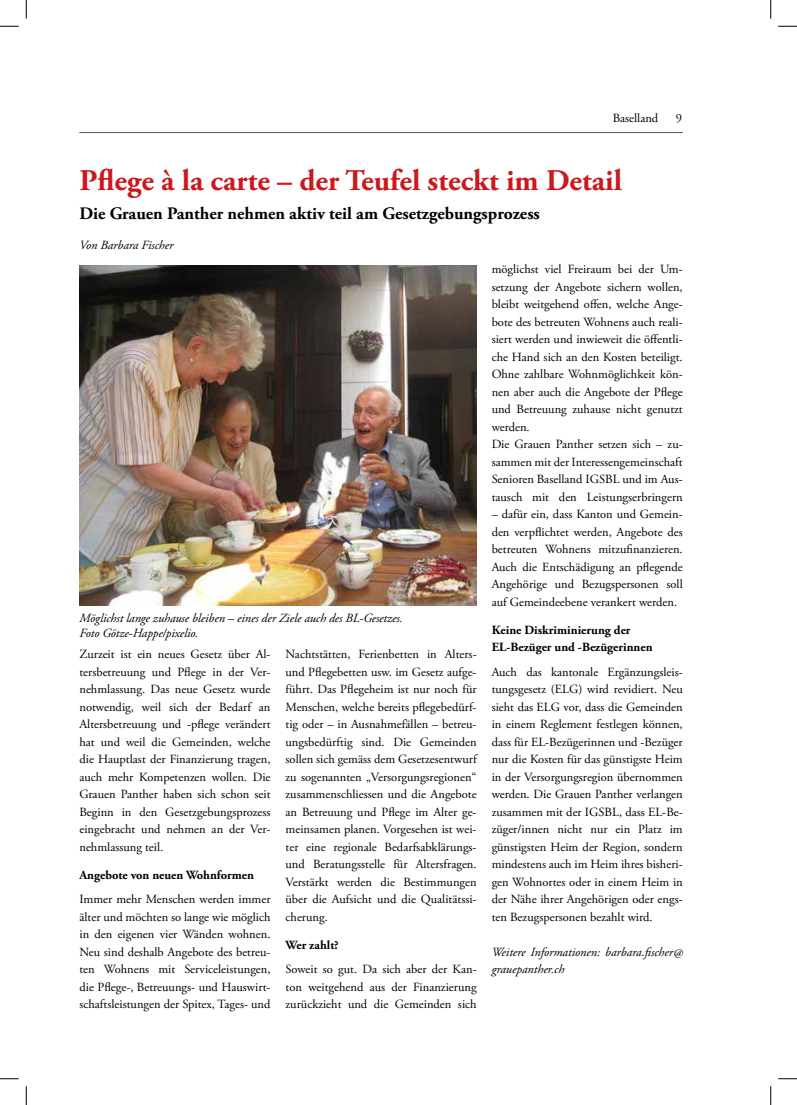
<style>
.page{position:relative;width:797px;height:1105px;background:#fff}
.page>*{position:absolute;margin:0;border:0;box-sizing:border-box;transform-origin:0 0}
.t1{font:700 30px "Adobe Garamond Pro";color:#cd171a}
.t2{font:700 17.5px "Adobe Garamond Pro";color:#000}
.t3{font:12.5px/17.5px "Adobe Garamond Pro";color:#000;text-align:justify}
.t4{font:italic 12.5px/17.5px "Adobe Garamond Pro";letter-spacing:-.005em;color:#000}
.t5{font:700 12.5px/17.5px "Adobe Garamond Pro";color:#000}
</style>
<div class="page">
<hr style="left:80px;top:132px;width:602px;height:1px;background:#575756">
<img style="left:79px;top:265px;width:397px;height:340px">
<svg style="left:0;top:25px;width:19px;height:2px"></svg>
<svg style="left:778px;top:25px;width:19px;height:2px"></svg>
<svg style="left:0;top:1078px;width:19px;height:1px"></svg>
<svg style="left:778px;top:1078px;width:19px;height:1px"></svg>
<svg style="left:25px;top:0;width:2px;height:19px"></svg>
<svg style="left:25px;top:1086px;width:2px;height:19px"></svg>
<svg style="left:770px;top:0;width:1px;height:19px"></svg>
<svg style="left:770px;top:1086px;width:1px;height:19px"></svg>
<p class="t3" style="left:612px;top:110px;width:47px">Baselland</p>
<p class="t3" style="left:676px;top:110px;width:8px">9</p>
<h1 class="t1" style="left:79px;top:163px;width:544px">Pflege à la carte – der Teufel steckt im Detail</h1>
<h2 class="t2" style="left:79px;top:204px;width:462px">Die Grauen Panther nehmen aktiv teil am Gesetzgebungsprozess</h2>
<p class="t4" style="left:79px;top:236px;width:96px">Von Barbara Fischer</p>
<p class="t4" style="left:80px;top:610px;width:324px;line-height:15px">Möglichst lange zuhause bleiben – eines der Ziele auch des BL-Gesetzes.<br>Foto Götze-Happe/pixelio.</p>
<p class="t3" style="left:79px;top:646px;width:193px">Zurzeit ist ein neues Gesetz über Al&shy;tersbetreuung und Pflege in der Ver&shy;nehmlassung. Das neue Gesetz wurde notwendig, weil sich der Bedarf an Altersbetreuung und -pflege verändert hat und weil die Gemeinden, welche die Hauptlast der Finanzierung tragen, auch mehr Kompetenzen wollen. Die Grauen Panther haben sich schon seit Beginn in den Gesetzgebungsprozess eingebracht und nehmen an der Ver&shy;nehmlassung teil.</p>
<p class="t5" style="left:79px;top:866px;width:176px">Angebote von neuen Wohnformen</p>
<p class="t3" style="left:79px;top:891px;width:193px">Immer mehr Menschen werden immer älter und möchten so lange wie möglich in den eigenen vier Wänden wohnen.<br>Neu sind deshalb Angebote des betreu&shy;ten Wohnens mit Serviceleistungen, die Pflege-, Betreuungs- und Hauswirt&shy;schaftsleistungen der Spitex, Tages- und</p>
<p class="t3" style="left:285px;top:646px;width:193px">Nachtstätten, Ferienbetten in Alters&shy;und Pflegebetten usw. im Gesetz aufge&shy;führt. Das Pflegeheim ist nur noch für Menschen, welche bereits pflegebedürf&shy;tig oder – in Ausnahmefällen – betreu&shy;ungsbedürftig sind. Die Gemeinden sollen sich gemäss dem Gesetzesentwurf zu sogenannten „Versorgungsregionen“ zusammenschliessen und die Angebote an Betreuung und Pflege im Alter ge&shy;meinsamen planen. Vorgesehen ist wei&shy;ter eine regionale Bedarfsabklärungs&shy;und Beratungsstelle für Altersfragen.<br>Verstärkt werden die Bestimmungen über die Aufsicht und die Qualitätssi&shy;cherung.</p>
<p class="t5" style="left:285px;top:936px;width:54px">Wer zahlt?</p>
<p class="t3" style="left:285px;top:961px;width:193px">Soweit so gut. Da sich aber der Kan&shy;ton weitgehend aus der Finanzierung zurückzieht und die Gemeinden sich</p>
<p class="t3" style="left:491px;top:261px;width:193px;text-align:left">möglichst viel Freiraum bei der Um&shy;setzung der Angebote sichern wollen, bleibt weitgehend offen, welche Ange&shy;bote des betreuten Wohnens auch reali&shy;siert werden und inwieweit die öffentli&shy;che Hand sich an den Kosten beteiligt.<br>Ohne zahlbare Wohnmöglichkeit kön&shy;nen aber auch die Angebote der Pflege und Betreuung zuhause nicht genutzt werden.<br>Die Grauen Panther setzen sich – zu&shy;sammen mit der Interessengemeinschaft Senioren Baselland IGSBL und im Aus&shy;tausch mit den Leistungserbringern</p>
<p class="t3" style="left:491px;top:506px;width:193px">– dafür ein, dass Kanton und Gemein&shy;den verpflichtet werden, Angebote des betreuten Wohnens mitzufinanzieren.<br>Auch die Entschädigung an pflegende Angehörige und Bezugspersonen soll auf Gemeindeebene verankert werden.</p>
<p class="t5" style="left:491px;top:621px;width:162px">Keine Diskriminierung der<br>EL-Bezüger und -Bezügerinnen</p>
<p class="t3" style="left:491px;top:664px;width:193px">Auch das kantonale Ergänzungsleis&shy;tungsgesetz (ELG) wird revidiert. Neu sieht das ELG vor, dass die Gemeinden in einem Reglement festlegen können, dass für EL-Bezügerinnen und -Bezüger nur die Kosten für das günstigste Heim in der Versorgungsregion übernommen werden. Die Grauen Panther verlangen zusammen mit der IGSBL, dass EL-Be&shy;züger/innen nicht nur ein Platz im günstigsten Heim der Region, sondern mindestens auch im Heim ihres bisheri&shy;gen Wohnortes oder in einem Heim in der Nähe ihrer Angehörigen oder engs&shy;ten Bezugspersonen bezahlt wird.</p>
<p class="t4" style="left:491px;top:943px;width:192px">Weitere Informationen: barbara.fischer@ grauepanther.ch</p>
</div>
